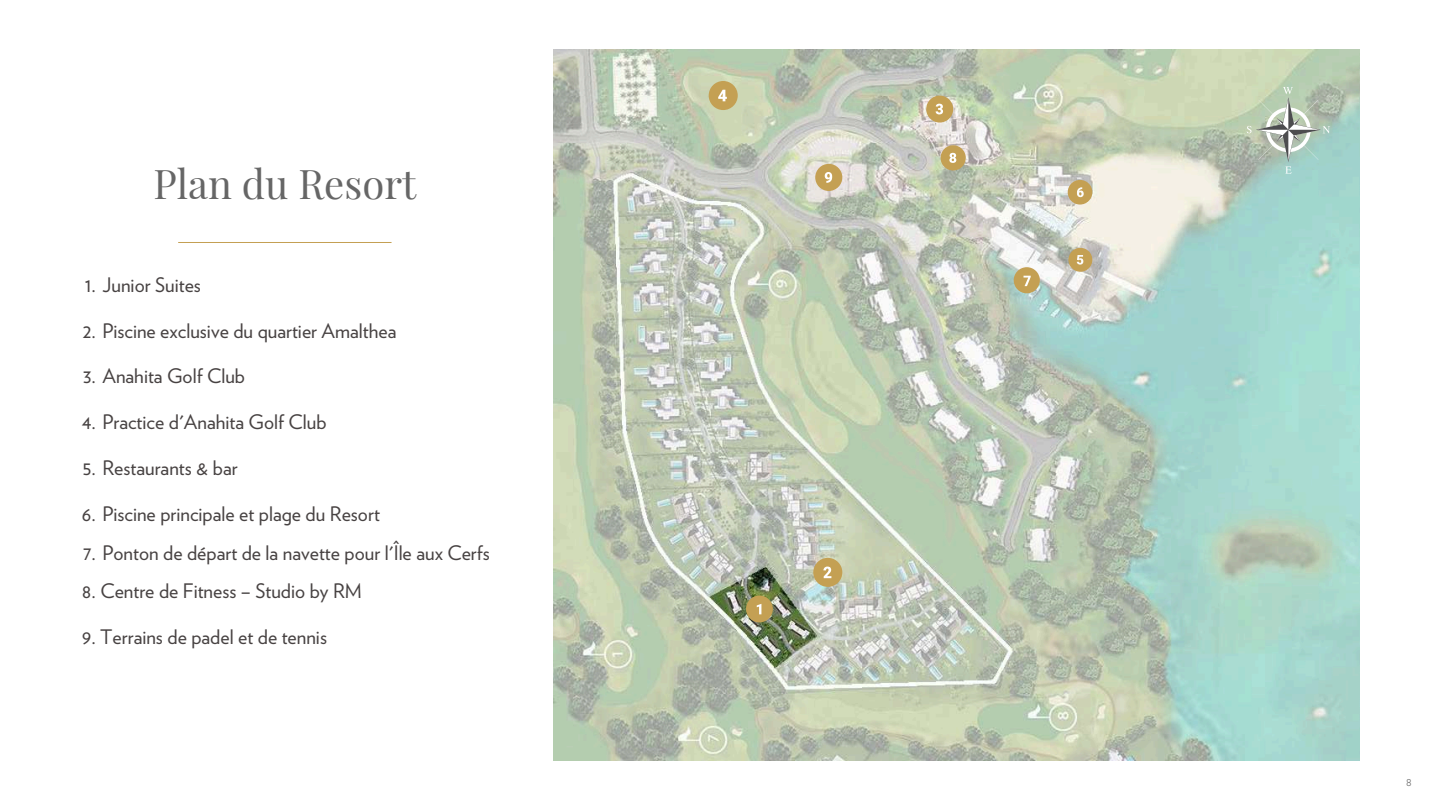
<style>
.page{position:relative;width:1440px;height:810px;background:#fff}
.page>*{position:absolute;margin:0;border:0;box-sizing:border-box;transform-origin:0 0}
.t1{font:40px "Playfair Display";color:#666}
.t2{font:20px "Verlag";color:#474242}
.t3{font:300 12px "Verlag";color:#666}
</style>
<div class="page">
<img style="left:554px;top:50px;width:805px;height:711px">
<div style="left:813px;top:558px;width:29px;height:29px;background:#c4a053;border-radius:50%"></div>
<svg style="left:823px;top:567px;width:8px;height:11px"></svg>
<div style="left:746px;top:596px;width:27px;height:26px;background:#c4a053;border-radius:50%"></div>
<svg style="left:757px;top:604px;width:4px;height:10px"></svg>
<div style="left:926px;top:96px;width:27px;height:27px;background:#c4a053;border-radius:50%"></div>
<svg style="left:936px;top:104px;width:7px;height:10px"></svg>
<div style="left:709px;top:81px;width:29px;height:29px;background:#c4a053;border-radius:50%"></div>
<svg style="left:718px;top:90px;width:9px;height:11px"></svg>
<div style="left:1068px;top:248px;width:24px;height:24px;background:#c4a053;border-radius:50%"></div>
<svg style="left:1077px;top:255px;width:6px;height:10px"></svg>
<div style="left:1068px;top:180px;width:24px;height:25px;background:#c4a053;border-radius:50%"></div>
<svg style="left:1077px;top:187px;width:7px;height:10px"></svg>
<div style="left:1014px;top:267px;width:26px;height:26px;background:#c4a053;border-radius:50%"></div>
<svg style="left:1024px;top:276px;width:7px;height:10px"></svg>
<div style="left:941px;top:145px;width:25px;height:25px;background:#c4a053;border-radius:50%"></div>
<svg style="left:949px;top:153px;width:7px;height:10px"></svg>
<div style="left:815px;top:164px;width:27px;height:27px;background:#c4a053;border-radius:50%"></div>
<svg style="left:825px;top:172px;width:7px;height:11px"></svg>
<svg style="left:1247px;top:87px;width:83px;height:87px;background:#b2c5b6"></svg>
<hr style="left:178px;top:242px;width:213px;height:1px;background:#c4a053">
<h1 class="t1" style="left:153px;top:155px;width:264px">Plan du Resort</h1>
<p class="t2" style="left:85px;top:276px;width:118px">1. Junior Suites</p>
<p class="t2" style="left:83px;top:322px;width:315px">2. Piscine exclusive du quartier Amalthea</p>
<p class="t2" style="left:83px;top:367px;width:164px">3. Anahita Golf Club</p>
<p class="t2" style="left:82px;top:413px;width:246px">4. Practice d'Anahita Golf Club</p>
<p class="t2" style="left:82px;top:459px;width:157px">5. Restaurants &amp; bar</p>
<p class="t2" style="left:82px;top:505px;width:300px">6. Piscine principale et plage du Resort</p>
<p class="t2" style="left:83px;top:544px;width:408px">7. Ponton de départ de la navette pour l'Île aux Cerfs</p>
<p class="t2" style="left:82px;top:582px;width:282px">8. Centre de Fitness – Studio by RM</p>
<p class="t2" style="left:82px;top:628px;width:247px">9. Terrains de padel et de tennis</p>
<p class="t3" style="left:1406px;top:777px;width:7px">8</p>
</div>
